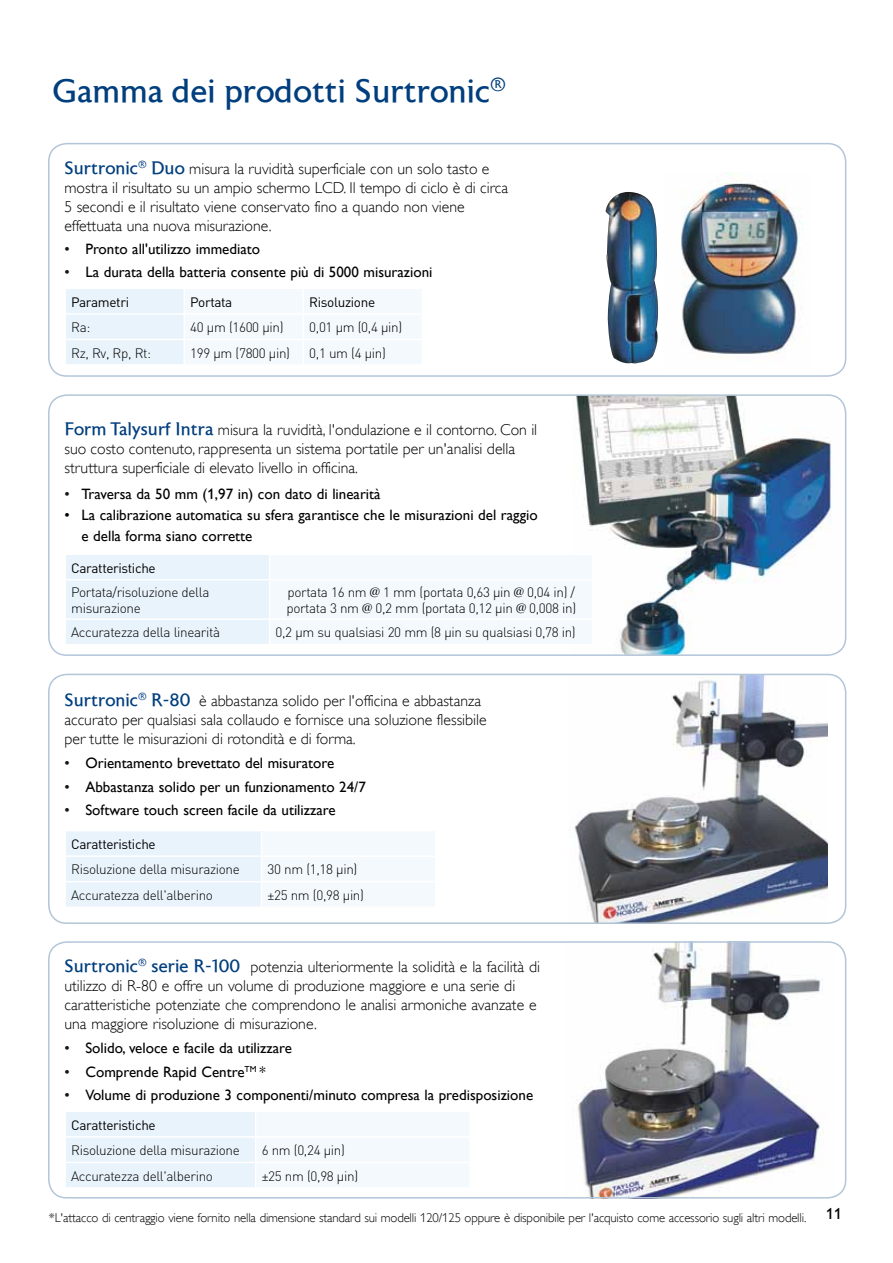
<style>
.page{position:relative;width:893px;height:1263px;background:#fff}
.page>*{position:absolute;margin:0;border:0;box-sizing:border-box;transform-origin:0 0}
.t1{font:33px "Astoria Roman";color:#003e7e}
.t2{font:300 15.75px/18.9px "Gill Alt One";color:#000}
.t3{font:15.75px "Gill Alt One";color:#000}
.t4{font:15px/21px "Gill Alt One";color:#000}
.t5{font:300 13.5px/16.2px "DIN";letter-spacing:-.025em;color:#000}
.t6{font:13.5px "DIN";letter-spacing:-.025em;color:#000}
.t7{font:300 12.75px "Gill Alt One";letter-spacing:-.01em;color:#000}
.s1{font-family:"Astoria Roman";font-weight:400;font-size:18px;color:#003e7e}
.s2{color:#141414}
.s3{font-family:"Palatino";font-weight:400}
</style>
<div class="page">
<img style="left:574px;top:677px;width:254px;height:244px">
<img style="left:578px;top:941px;width:258px;height:257px">
<img style="left:605px;top:192px;width:54px;height:172px">
<svg style="left:66px;top:289px;width:355px;height:75px"></svg>
<hr style="left:303px;top:339px;width:120px;height:1px;background:#fff">
<div style="left:48px;top:143px;width:798px;height:234px;border:2px solid #b3c5d8;border-radius:18px"></div>
<img style="left:576px;top:395px;width:269px;height:260px">
<div style="left:48px;top:394px;width:798px;height:262px;border:2px solid #b3c5d8;border-radius:18px"></div>
<hr style="left:592px;top:555px;width:2px;height:24px;background:#fff">
<hr style="left:270px;top:553px;width:324px;height:2px;background:#fff">
<hr style="left:592px;top:580px;width:2px;height:38px;background:#fff">
<hr style="left:270px;top:579px;width:324px;height:1px;background:#fff">
<svg style="left:66px;top:555px;width:526px;height:89px"></svg>
<hr style="left:592px;top:620px;width:2px;height:24px;background:#fff">
<hr style="left:270px;top:618px;width:324px;height:2px;background:#fff">
<hr style="left:270px;top:644px;width:324px;height:1px;background:#fff">
<div style="left:66px;top:831px;width:369px;height:75px;background:#f1f7fc"></div>
<hr style="left:261px;top:881px;width:176px;height:1px;background:#fff">
<div style="left:48px;top:674px;width:798px;height:250px;border:2px solid #b3c5d8;border-radius:18px"></div>
<div style="left:48px;top:941px;width:798px;height:257px;border:2px solid #b3c5d8;border-radius:18px"></div>
<svg style="left:66px;top:1112px;width:403px;height:75px"></svg>
<hr style="left:256px;top:1162px;width:215px;height:1px;background:#fff">
<img style="left:681px;top:173px;width:120px;height:181px">
<h1 class="t1" style="left:53px;top:73px;width:455px">Gamma dei prodotti Surtronic<sup>®</sup></h1>
<p class="t2" style="left:64px;top:159px;width:445px"><span class="s1">Surtronic</span><sup>®</sup> <span class="s1">Duo</span> misura la ruvidità superficiale con un solo tasto e mostra il risultato su un ampio schermo LCD. Il tempo di ciclo è di circa 5 secondi e il risultato viene conservato fino a quando non viene effettuata una nuova misurazione.</p>
<p class="t4" style="left:64px;top:239px;width:197px"><span class="s2">•</span> Pronto all'utilizzo immediato</p>
<p class="t4" style="left:64px;top:262px;width:370px"><span class="s2">•</span> La durata della batteria consente più di 5000 misurazioni</p>
<p class="t6" style="left:71px;top:293px;width:60px">Parametri</p>
<p class="t6" style="left:190px;top:293px;width:44px">Portata</p>
<p class="t6" style="left:309px;top:293px;width:67px">Risoluzione</p>
<p class="t5" style="left:71px;top:319px;width:21px">Ra:</p>
<p class="t5" style="left:190px;top:319px;width:95px">40 µm (1600 µin)</p>
<p class="t5" style="left:309px;top:319px;width:95px">0,01 µm (0,4 µin)</p>
<p class="t5" style="left:71px;top:345px;width:82px">Rz, Rv, Rp, Rt:</p>
<p class="t5" style="left:190px;top:345px;width:101px">199 µm (7800 µin)</p>
<p class="t5" style="left:309px;top:345px;width:78px">0,1 um (4 µin)</p>
<p class="t2" style="left:64px;top:420px;width:474px"><span class="s1">Form Talysurf Intra</span> misura la ruvidità, l'ondulazione e il contorno. Con il suo costo contenuto, rappresenta un sistema portatile per un'analisi della struttura superficiale di elevato livello in officina.</p>
<p class="t4" style="left:64px;top:483px;width:318px"><span class="s2">•</span> Traversa da 50 mm (1,97 in) con dato di linearità</p>
<p class="t4" style="left:81px;top:504px;width:458px;text-indent:-17px">• La calibrazione automatica su sfera garantisce che le misurazioni del raggio e della forma siano corrette</p>
<p class="t6" style="left:71px;top:559px;width:86px">Caratteristiche</p>
<p class="t5" style="left:71px;top:584px;width:140px">Portata/risoluzione della misurazione</p>
<p class="t5" style="left:286px;top:584px;width:291px">portata 16 nm <span class="s3">@</span> 1 mm (portata 0,63 µin <span class="s3">@</span> 0,04 in) / portata 3 nm <span class="s3">@</span> 0,2 mm (portata 0,12 µin <span class="s3">@</span> 0,008 in)</p>
<p class="t5" style="left:71px;top:624px;width:150px">Accuratezza della linearità</p>
<p class="t5" style="left:276px;top:624px;width:302px">0,2 µm su qualsiasi 20 mm (8 µin su qualsiasi 0,78 in)</p>
<p class="t2" style="left:64px;top:691px;width:424px"><span class="s1">Surtronic</span><sup>®</sup> <span class="s1">R-80</span> è abbastanza solido per l'officina e abbastanza accurato per qualsiasi sala collaudo e fornisce una soluzione flessibile per tutte le misurazioni di rotondità e di forma.</p>
<p class="t4" style="left:64px;top:752px;width:271px"><span class="s2">•</span> Orientamento brevettato del misuratore</p>
<p class="t4" style="left:64px;top:776px;width:303px"><span class="s2">•</span> Abbastanza solido per un funzionamento 24/7</p>
<p class="t4" style="left:64px;top:800px;width:273px"><span class="s2">•</span> Software touch screen facile da utilizzare</p>
<p class="t6" style="left:71px;top:835px;width:86px">Caratteristiche</p>
<p class="t5" style="left:71px;top:861px;width:170px">Risoluzione della misurazione</p>
<p class="t5" style="left:267px;top:861px;width:91px">30 nm (1,18 µin)</p>
<p class="t5" style="left:71px;top:887px;width:143px">Accuratezza dell'alberino</p>
<p class="t5" style="left:267px;top:887px;width:98px">±25 nm (0,98 µin)</p>
<p class="t2" style="left:64px;top:958px;width:477px"><span class="s1">Surtronic</span><sup>®</sup> <span class="s1">serie R-100</span> potenzia ulteriormente la solidità e la facilità di utilizzo di R-80 e offre un volume di produzione maggiore e una serie di caratteristiche potenziate che comprendono le analisi armoniche avanzate e una maggiore risoluzione di misurazione.</p>
<p class="t4" style="left:64px;top:1037px;width:229px"><span class="s2">•</span> Solido, veloce e facile da utilizzare</p>
<p class="t4" style="left:64px;top:1061px;width:203px"><span class="s2">•</span> Comprende Rapid Centre<sup>TM</sup> *</p>
<p class="t4" style="left:64px;top:1085px;width:470px"><span class="s2">•</span> Volume di produzione 3 componenti/minuto compresa la predisposizione</p>
<p class="t6" style="left:71px;top:1116px;width:86px">Caratteristiche</p>
<p class="t5" style="left:71px;top:1142px;width:170px">Risoluzione della misurazione</p>
<p class="t5" style="left:262px;top:1142px;width:85px">6 nm (0,24 µin)</p>
<p class="t5" style="left:71px;top:1167px;width:143px">Accuratezza dell'alberino</p>
<p class="t5" style="left:262px;top:1167px;width:98px">±25 nm (0,98 µin)</p>
<p class="t7" style="left:49px;top:1210px;width:759px">*L'attacco di centraggio viene fornito nella dimensione standard sui modelli 120/125 oppure è disponibile per l'acquisto come accessorio sugli altri modelli.</p>
<p class="t3" style="left:826px;top:1205px;width:17px">11</p>
</div>
